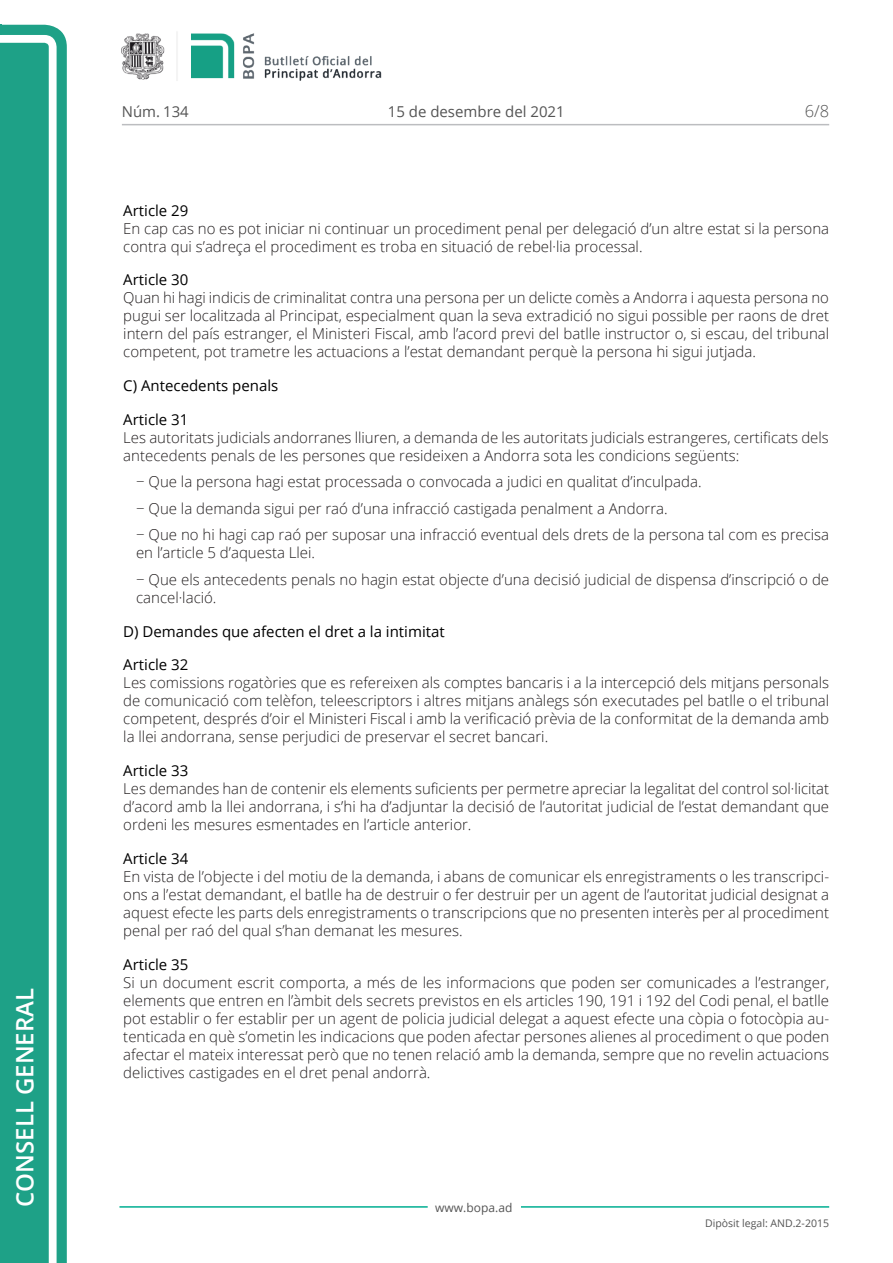
<style>
.page{position:relative;width:893px;height:1263px;background:#fff}
.page>*{position:absolute;margin:0;border:0;box-sizing:border-box;transform-origin:0 0}
.t1{font:600 24px "Open Sans";color:#fff}
.t2{font:300 16.5px "Open Sans";color:#545454}
.Body_text{font:300 15px/18px "Open Sans";color:#231f20;text-align:justify}
.Body_text_i{font:300 15px/18px "Open Sans";color:#231f20}
.Titol_7{font:15px "Open Sans";color:#000}
.Titol_7_plus{font:15px "Open Sans";color:#000}
.t3{font:15px "Open Sans";color:#545454}
.t4{font:12px "Open Sans";color:#545454}
.t5{font:10.5px "Open Sans";color:#545454}
</style>
<div class="page">
<svg style="left:0;top:25px;width:67px;height:1238px;fill:#1ea187"></svg>
<div style="left:0;top:43px;width:49px;height:1220px;background:#1ea187"></div>
<img style="left:122px;top:32px;width:260px;height:49px">
<hr style="left:119px;top:1206px;width:309px;height:2px;background:#00ae91">
<hr style="left:521px;top:1206px;width:308px;height:2px;background:#00ae91">
<hr style="left:122px;top:124px;width:707px;height:1px;background:#bcbdc0">
<h1 class="t1" style="left:8px;top:1207px;width:220px;rotate:-90deg">Consell General</h1>
<p class="t3" style="left:122px;top:102px;width:68px">Núm. 134</p>
<p class="t3" style="left:388px;top:102px;width:178px">15 de desembre del 2021</p>
<p class="t2" style="left:805px;top:100px;width:26px">6/8</p>
<p class="Titol_7" style="left:123px;top:200px;width:67px">Article 29</p>
<p class="Body_text" style="left:123px;top:219px;width:707px">En cap cas no es pot iniciar ni continuar un procediment penal per delegació d’un altre estat si la persona contra qui s’adreça el procediment es troba en situació de rebel·lia processal.</p>
<p class="Titol_7" style="left:123px;top:270px;width:67px">Article 30</p>
<p class="Body_text" style="left:123px;top:288px;width:707px">Quan hi hagi indicis de criminalitat contra una persona per un delicte comès a Andorra i aquesta persona no pugui ser localitzada al Principat, especialment quan la seva extradició no sigui possible per raons de dret intern del país estranger, el Ministeri Fiscal, amb l’acord previ del batlle instructor o, si escau, del tribunal competent, pot trametre les actuacions a l’estat demandant perquè la persona hi sigui jutjada.</p>
<p class="Titol_7_plus" style="left:123px;top:375px;width:157px">C) Antecedents penals</p>
<p class="Titol_7" style="left:123px;top:409px;width:67px">Article 31</p>
<p class="Body_text" style="left:123px;top:428px;width:707px">Les autoritats judicials andorranes lliuren, a demanda de les autoritats judicials estrangeres, certificats dels antecedents penals de les persones que resideixen a Andorra sota les condicions següents:</p>
<p class="Body_text_i" style="left:136px;top:473px;width:567px">− Que la persona hagi estat processada o convocada a judici en qualitat d’inculpada.</p>
<p class="Body_text_i" style="left:136px;top:499px;width:533px">− Que la demanda sigui per raó d’una infracció castigada penalment a Andorra.</p>
<p class="Body_text_i" style="left:136px;top:526px;width:695px">− Que no hi hagi cap raó per suposar una infracció eventual dels drets de la persona tal com es precisa en l’article 5 d’aquesta Llei.</p>
<p class="Body_text_i" style="left:136px;top:570px;width:695px">− Que els antecedents penals no hagin estat objecte d’una decisió judicial de dispensa d’inscripció o de cancel·lació.</p>
<p class="Titol_7_plus" style="left:123px;top:621px;width:323px">D) Demandes que afecten el dret a la intimitat</p>
<p class="Titol_7" style="left:123px;top:655px;width:67px">Article 32</p>
<p class="Body_text" style="left:123px;top:674px;width:707px">Les comissions rogatòries que es refereixen als comptes bancaris i a la intercepció dels mitjans personals de comunicació com telèfon, teleescriptors i altres mitjans anàlegs són executades pel batlle o el tribunal competent, després d’oir el Ministeri Fiscal i amb la verificació prèvia de la conformitat de la demanda amb la llei andorrana, sense perjudici de preservar el secret bancari.</p>
<p class="Titol_7" style="left:123px;top:760px;width:67px">Article 33</p>
<p class="Body_text" style="left:123px;top:779px;width:707px">Les demandes han de contenir els elements suficients per permetre apreciar la legalitat del control sol·licitat d’acord amb la llei andorrana, i s’hi ha d’adjuntar la decisió de l’autoritat judicial de l’estat demandant que ordeni les mesures esmentades en l’article anterior.</p>
<p class="Titol_7" style="left:123px;top:848px;width:67px">Article 34</p>
<p class="Body_text" style="left:123px;top:867px;width:707px">En vista de l’objecte i del motiu de la demanda, i abans de comunicar els enregistraments o les transcripci&shy;ons a l’estat demandant, el batlle ha de destruir o fer destruir per un agent de l’autoritat judicial designat a aquest efecte les parts dels enregistraments o transcripcions que no presenten interès per al procediment penal per raó del qual s’han demanat les mesures.</p>
<p class="Titol_7" style="left:123px;top:954px;width:67px">Article 35</p>
<p class="Body_text" style="left:123px;top:973px;width:707px">Si un document escrit comporta, a més de les informacions que poden ser comunicades a l’estranger, elements que entren en l’àmbit dels secrets previstos en els articles 190, 191 i 192 del Codi penal, el batlle pot establir o fer establir per un agent de policia judicial delegat a aquest efecte una còpia o fotocòpia au&shy;tenticada en què s’ometin les indicacions que poden afectar persones alienes al procediment o que poden afectar el mateix interessat però que no tenen relació amb la demanda, sempre que no revelin actuacions delictives castigades en el dret penal andorrà.</p>
<p class="t4" style="left:435px;top:1199px;width:79px">www.bopa.ad</p>
<p class="t5" style="left:705px;top:1216px;width:125px">Dipòsit legal: AND.2-2015</p>
</div>
